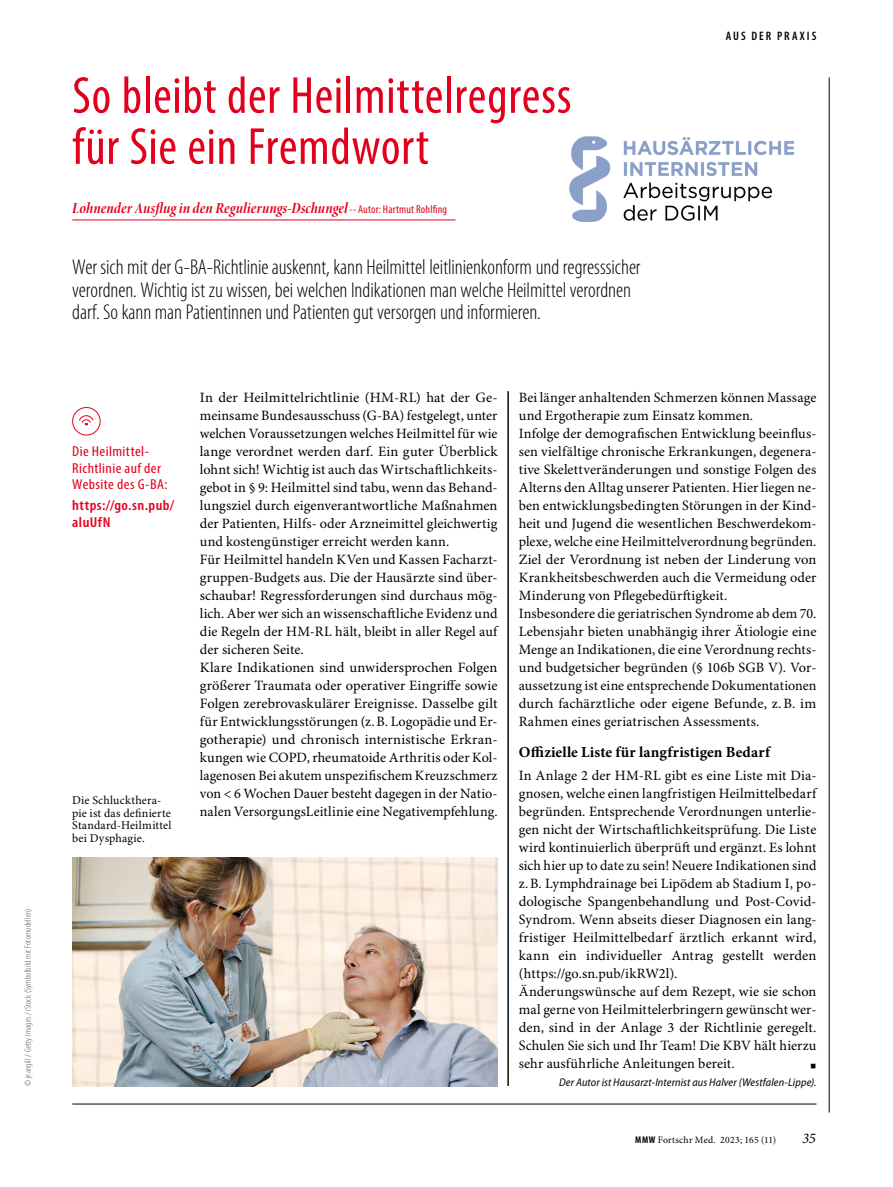
<style>
.page{position:relative;width:893px;height:1187px;background:#fff}
.page>*{position:absolute;margin:0;border:0;box-sizing:border-box;transform-origin:0 0}
.Title_kleinrot{font:condensed 52.5px/51px "Myriad Pro";letter-spacing:.015em;color:#e3001d}
.Trailer_1{font:300 condensed 21.45px/22.5px "Myriad Pro";letter-spacing:-.005em;color:#000}
.SuperTitle_1{font:15.75px "Minion Pro Bold Cn It Disp";letter-spacing:.01em;color:#e3001d}
.SectionHeading_1_x{font:700 15.3px "Minion Pro";letter-spacing:.005em;color:#000}
.t1{font:italic 14.85px "Minion Pro";color:#000}
.NoXML_Para_Box_rot{font:condensed 14.4px/16.5px "Myriad Pro";letter-spacing:.025em;color:#e3001d;scale:1.1 1}
.Box_Link{font:600 condensed 14.4px/16.5px "Myriad Pro";letter-spacing:.03em;color:#e3001d;scale:1.1 1}
.Para_x{font:14.25px/18px "Minion Pro";letter-spacing:.005em;color:#000;text-align:justify}
.t2{font:600 condensed 12.3px "Myriad Pro";letter-spacing:.165em;color:#000}
.Image_Caption_x{font:12px/12.8px "Minion Pro";letter-spacing:.015em;color:#000}
.Para_x-2{font:italic semi-condensed 11.25px "Myriad Pro";letter-spacing:.01em;color:#000}
.Para_x-3{font:10.5px "Arial Unicode MS";color:#000}
.t3{font:9.75px "Minion Pro";letter-spacing:.02em;color:#000}
.Image_Source_x{font:300 condensed 9px "Myriad Pro";letter-spacing:.02em;color:#565655}
.s1{font-family:"Myriad Pro";font-stretch:condensed;font-size:11.4px}
.s2{font-family:"Myriad Pro";font-weight:700;font-stretch:condensed}
</style>
<div class="page">
<hr style="left:72px;top:1103px;width:744px;height:1px;background:#000">
<hr style="left:829px;top:77px;width:1px;height:1035px;background:#000">
<hr style="left:508px;top:391px;width:1px;height:694px;background:#000">
<hr style="left:72px;top:220px;width:383px;height:1px;background:#e3001d">
<img style="left:72px;top:857px;width:425px;height:228px">
<div style="left:72px;top:407px;width:29px;height:28px;border:1px solid #e3001d;border-radius:50%"></div>
<svg style="left:79px;top:415px;width:15px;height:10px"></svg>
<img style="left:570px;top:137px;width:224px;height:84px">
<p class="Image_Source_x" style="left:23px;top:1085px;width:179px;rotate:-90deg">© jeangill / Getty Images / iStock (Symbolbild mit Fotomodellen)</p>
<p class="Title_kleinrot" style="left:72px;top:69px;width:501px">So bleibt der Heilmittelregress für Sie ein Fremdwort</p>
<p class="SuperTitle_1" style="left:72px;top:198px;width:376px">Lohnender Ausflug in den Regulierungs-Dschungel <span class="s1">-- Autor: Hartmut Rohlfing</span></p>
<p class="Trailer_1" style="left:72px;top:256px;width:570px">Wer sich mit der G-BA-Richtlinie auskennt, kann Heilmittel leitlinienkonform und regresssicher verordnen. Wichtig ist zu wissen, bei welchen Indikationen man welche Heilmittel verordnen darf. So kann man Patientinnen und Patienten gut versorgen und informieren.</p>
<p class="t2" style="left:726px;top:29px;width:92px">AUS DER PRAXIS</p>
<p class="NoXML_Para_Box_rot" style="left:72px;top:443px;width:88px">Die Heilmittel-<br>Richtlinie auf der<br>Website des G-BA:</p>
<p class="Box_Link" style="left:72px;top:497px;width:94px">https://go.sn.pub/ aluUfN</p>
<p class="Image_Caption_x" style="left:72px;top:794px;width:101px">Die Schluckthera&shy;pie ist das definierte<br>Standard-Heilmittel bei Dysphagie.</p>
<p class="Para_x" style="left:200px;top:388px;width:299px">In der Heilmittelrichtlinie (HM-RL) hat der Ge&shy;meinsame Bundesausschuss (G-BA) festgelegt, unter welchen Voraussetzungen welches Heilmittel für wie lange verordnet werden darf. Ein guter Überblick lohnt sich! Wichtig ist auch das Wirtschaftlichkeits&shy;gebot in § 9: Heilmittel sind tabu, wenn das Behand&shy;lungsziel durch eigenverantwortliche Maßnahmen der Patienten, Hilfs- oder Arzneimittel gleichwertig und kostengünstiger erreicht werden kann.</p>
<p class="Para_x" style="left:200px;top:550px;width:299px">Für Heilmittel handeln KVen und Kassen Facharzt&shy;gruppen-Budgets aus. Die der Hausärzte sind über&shy;schaubar! Regressforderungen sind durchaus mög&shy;lich. Aber wer sich an wissenschaftliche Evidenz und die Regeln der HM-RL hält, bleibt in aller Regel auf der sicheren Seite.</p>
<p class="Para_x" style="left:200px;top:658px;width:299px">Klare Indikationen sind unwidersprochen Folgen größerer Traumata oder operativer Eingriffe sowie Folgen zerebrovaskulärer Ereignisse. Dasselbe gilt für Entwicklungsstörungen (z.B. Logopädie und Er&shy;gotherapie) und chronisch internistische Erkran&shy;kungen wie COPD, rheumatoide Arthritis oder Kol&shy;lagenosen Bei akutem unspezifischem Kreuzschmerz von &lt; 6 Wochen Dauer besteht dagegen in der Natio&shy;nalen VersorgungsLeitlinie eine Negativempfehlung.</p>
<p class="Para_x" style="left:519px;top:388px;width:299px">Bei länger anhaltenden Schmerzen können Massage und Ergotherapie zum Einsatz kommen.</p>
<p class="Para_x" style="left:519px;top:424px;width:299px">Infolge der demografischen Entwicklung beeinflus&shy;sen vielfältige chronische Erkrankungen, degenera&shy;tive Skelettveränderungen und sonstige Folgen des Alterns den Alltag unserer Patienten. Hier liegen ne&shy;ben entwicklungsbedingten Störungen in der Kind&shy;heit und Jugend die wesentlichen Beschwerdekom&shy;plexe, welche eine Heilmittelverordnung begründen.<br>Ziel der Verordnung ist neben der Linderung von Krankheitsbeschwerden auch die Vermeidung oder Minderung von Pflegebedürftigkeit.</p>
<p class="Para_x" style="left:519px;top:604px;width:299px">Insbesondere die geriatrischen Syndrome ab dem 70.<br>Lebensjahr bieten unabhängig ihrer Ätiologie eine Menge an Indikationen, die eine Verordnung rechts&shy;und budgetsicher begründen (§ 106b SGB V). Vor&shy;aussetzung ist eine entsprechende Dokumentationen durch fachärztliche oder eigene Befunde, z.B. im Rahmen eines geriatrischen Assessments.</p>
<p class="SectionHeading_1_x" style="left:519px;top:742px;width:253px">Offizielle Liste für langfristigen Bedarf</p>
<p class="Para_x" style="left:519px;top:766px;width:299px">In Anlage 2 der HM-RL gibt es eine Liste mit Dia&shy;gnosen, welche einen langfristigen Heilmittelbedarf begründen. Entsprechende Verordnungen unterlie&shy;gen nicht der Wirtschaftlichkeitsprüfung. Die Liste wird kontinuierlich überprüft und ergänzt. Es lohnt sich hier up to date zu sein! Neuere Indikationen sind z.B. Lymphdrainage bei Lipödem ab Stadium I, po&shy;dologische Spangenbehandlung und Post-Covid-Syndrom. Wenn abseits dieser Diagnosen ein lang&shy;fristiger Heilmittelbedarf ärztlich erkannt wird, kann ein individueller Antrag gestellt werden (https://go.sn.pub/ikRW2l).</p>
<p class="Para_x" style="left:519px;top:982px;width:299px">Änderungswünsche auf dem Rezept, wie sie schon mal gerne von Heilmittelerbringern gewünscht wer&shy;den, sind in der Anlage 3 der Richtlinie geregelt.<br>Schulen Sie sich und Ihr Team! Die KBV hält hierzu sehr ausführliche Anleitungen bereit.</p>
<p class="Para_x-3" style="left:810px;top:1058px;width:8px">■</p>
<p class="Para_x-2" style="left:559px;top:1076px;width:259px">Der Autor ist Hausarzt-Internist aus Halver (Westfalen-Lippe).</p>
<p class="t3" style="left:635px;top:1133px;width:142px"><span class="s2">MMW</span> Fortschr Med. 2023; 165 (11)</p>
<p class="t1" style="left:802px;top:1129px;width:15px">35</p>
</div>
